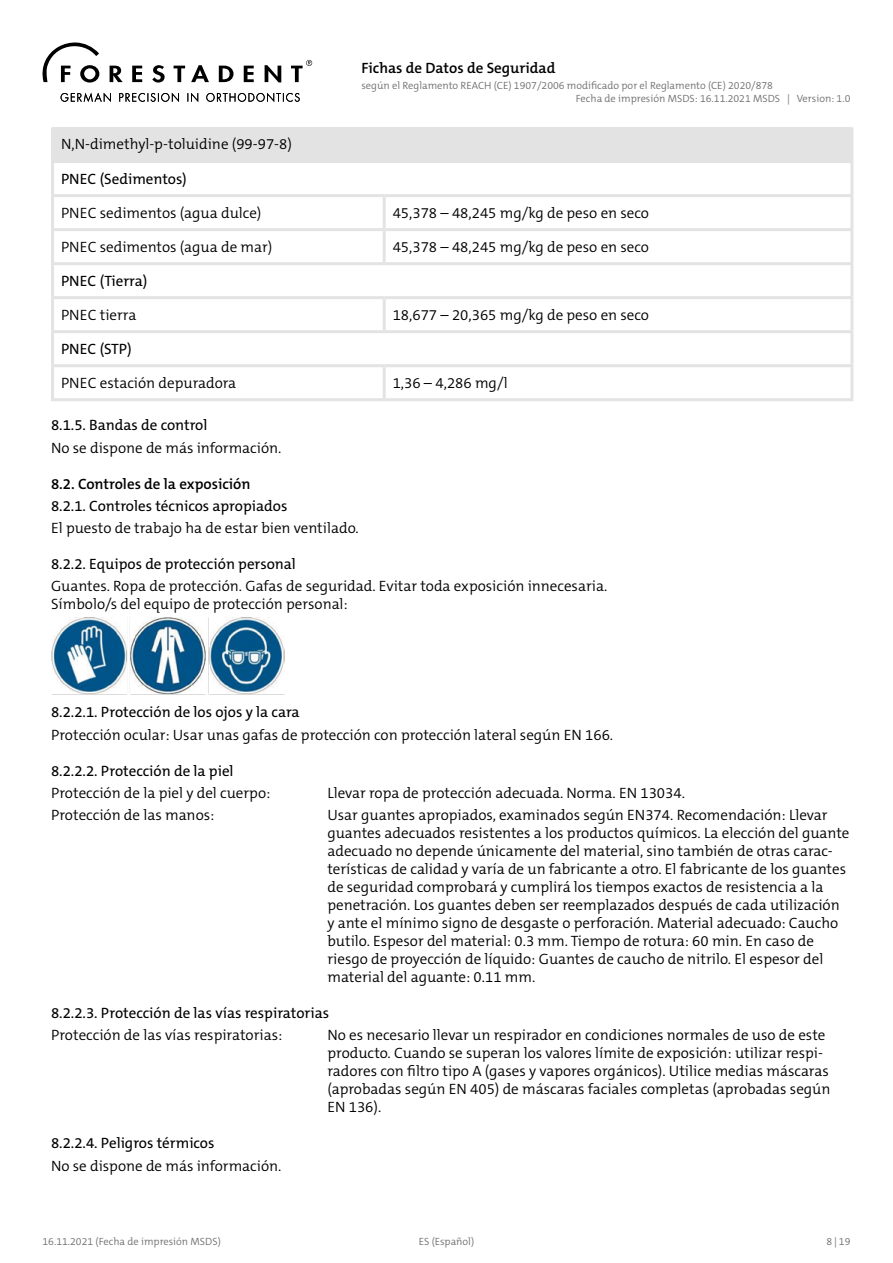
<style>
.page{position:relative;width:893px;height:1263px;background:#fff}
.page>*{position:absolute;margin:0;border:0;box-sizing:border-box;transform-origin:0 0}
.t1{font:300 15px/18px "The Mix C5";color:#000}
.t2{font:15px "The Mix C5";color:#000}
.t3{font:600 15px "The Mix C5";color:#000}
.t4{font:300 10.5px/12.6px "The Mix C5";color:#706f6f}
</style>
<div class="page">
<svg style="left:110px;top:66px;width:13px;height:16px"></svg>
<svg style="left:132px;top:66px;width:10px;height:16px"></svg>
<svg style="left:152px;top:65px;width:13px;height:18px"></svg>
<svg style="left:174px;top:66px;width:11px;height:16px"></svg>
<svg style="left:191px;top:65px;width:18px;height:17px"></svg>
<svg style="left:219px;top:66px;width:15px;height:16px"></svg>
<svg style="left:244px;top:66px;width:10px;height:16px"></svg>
<svg style="left:265px;top:65px;width:16px;height:17px"></svg>
<svg style="left:291px;top:60px;width:21px;height:22px"></svg>
<svg style="left:43px;top:43px;width:56px;height:40px"></svg>
<svg style="left:61px;top:93px;width:239px;height:9px"></svg>
<div style="left:53px;top:128px;width:799px;height:34px;background:#e3e3e3"></div>
<hr style="left:850px;top:128px;width:3px;height:32px;background:#e3e3e3">
<hr style="left:51px;top:128px;width:3px;height:32px;background:#e3e3e3">
<hr style="left:51px;top:163px;width:3px;height:31px;background:#e3e3e3">
<hr style="left:850px;top:163px;width:3px;height:31px;background:#e3e3e3">
<hr style="left:51px;top:197px;width:3px;height:31px;background:#e3e3e3">
<hr style="left:850px;top:197px;width:3px;height:31px;background:#e3e3e3">
<hr style="left:51px;top:231px;width:3px;height:31px;background:#e3e3e3">
<hr style="left:850px;top:231px;width:3px;height:31px;background:#e3e3e3">
<hr style="left:51px;top:265px;width:3px;height:31px;background:#e3e3e3">
<hr style="left:850px;top:265px;width:3px;height:31px;background:#e3e3e3">
<hr style="left:51px;top:299px;width:3px;height:31px;background:#e3e3e3">
<hr style="left:850px;top:299px;width:3px;height:31px;background:#e3e3e3">
<hr style="left:51px;top:333px;width:3px;height:31px;background:#e3e3e3">
<hr style="left:850px;top:333px;width:3px;height:31px;background:#e3e3e3">
<hr style="left:51px;top:367px;width:3px;height:31px;background:#e3e3e3">
<hr style="left:850px;top:367px;width:3px;height:31px;background:#e3e3e3">
<hr style="left:383px;top:197px;width:3px;height:31px;background:#e3e3e3">
<hr style="left:383px;top:231px;width:3px;height:31px;background:#e3e3e3">
<hr style="left:383px;top:299px;width:3px;height:31px;background:#e3e3e3">
<hr style="left:383px;top:367px;width:3px;height:31px;background:#e3e3e3">
<hr style="left:51px;top:160px;width:333px;height:3px;background:#e3e3e3">
<hr style="left:384px;top:160px;width:469px;height:3px;background:#e3e3e3">
<hr style="left:51px;top:194px;width:333px;height:3px;background:#e3e3e3">
<hr style="left:384px;top:194px;width:469px;height:3px;background:#e3e3e3">
<hr style="left:51px;top:228px;width:333px;height:3px;background:#e3e3e3">
<hr style="left:384px;top:228px;width:469px;height:3px;background:#e3e3e3">
<hr style="left:51px;top:262px;width:333px;height:3px;background:#e3e3e3">
<hr style="left:384px;top:262px;width:469px;height:3px;background:#e3e3e3">
<hr style="left:51px;top:296px;width:333px;height:3px;background:#e3e3e3">
<hr style="left:384px;top:296px;width:469px;height:3px;background:#e3e3e3">
<hr style="left:51px;top:330px;width:333px;height:3px;background:#e3e3e3">
<hr style="left:384px;top:330px;width:469px;height:3px;background:#e3e3e3">
<hr style="left:51px;top:364px;width:333px;height:3px;background:#e3e3e3">
<hr style="left:384px;top:364px;width:469px;height:3px;background:#e3e3e3">
<hr style="left:51px;top:398px;width:333px;height:3px;background:#e3e3e3">
<hr style="left:384px;top:398px;width:469px;height:3px;background:#e3e3e3">
<img style="left:51px;top:617px;width:234px;height:77px">
<p class="t3" style="left:361px;top:58px;width:196px">Fichas de Datos de Seguridad</p>
<p class="t4" style="left:576px;top:80px;width:276px;text-indent:-214px">según el Reglamento REACH (CE) 1907/2006 modificado por el Reglamento (CE) 2020/878<br>Fecha de impresión MSDS: 16.11.2021 MSDS | Version: 1.0</p>
<p class="t1" style="left:61px;top:135px;width:232px">N,N-dimethyl-p-toluidine (99-97-8)</p>
<p class="t2" style="left:61px;top:169px;width:127px">PNEC (Sedimentos)</p>
<p class="t1" style="left:61px;top:204px;width:202px">PNEC sedimentos (agua dulce)</p>
<p class="t1" style="left:393px;top:204px;width:258px">45,378 – 48,245 mg/kg de peso en seco</p>
<p class="t1" style="left:61px;top:238px;width:213px">PNEC sedimentos (agua de mar)</p>
<p class="t1" style="left:393px;top:238px;width:258px">45,378 – 48,245 mg/kg de peso en seco</p>
<p class="t2" style="left:61px;top:271px;width:88px">PNEC (Tierra)</p>
<p class="t1" style="left:61px;top:306px;width:77px">PNEC tierra</p>
<p class="t1" style="left:393px;top:306px;width:258px">18,677 – 20,365 mg/kg de peso en seco</p>
<p class="t2" style="left:61px;top:340px;width:72px">PNEC (STP)</p>
<p class="t1" style="left:61px;top:374px;width:177px">PNEC estación depuradora</p>
<p class="t1" style="left:393px;top:374px;width:116px">1,36 – 4,286 mg/l</p>
<p class="t2" style="left:51px;top:416px;width:158px">8.1.5. Bandas de control</p>
<p class="t1" style="left:51px;top:439px;width:232px">No se dispone de más información.</p>
<p class="t3" style="left:51px;top:474px;width:201px">8.2. Controles de la exposición</p>
<p class="t2" style="left:51px;top:496px;width:238px">8.2.1. Controles técnicos apropiados</p>
<p class="t1" style="left:51px;top:519px;width:309px">El puesto de trabajo ha de estar bien ventilado.</p>
<p class="t2" style="left:51px;top:554px;width:246px">8.2.2. Equipos de protección personal</p>
<p class="t1" style="left:51px;top:577px;width:558px">Guantes. Ropa de protección. Gafas de seguridad. Evitar toda exposición innecesaria.<br>Símbolo/s del equipo de protección personal:</p>
<p class="t2" style="left:51px;top:703px;width:250px">8.2.2.1. Protección de los ojos y la cara</p>
<p class="t1" style="left:51px;top:726px;width:564px">Protección ocular: Usar unas gafas de protección con protección lateral según EN 166.</p>
<p class="t2" style="left:51px;top:761px;width:184px">8.2.2.2. Protección de la piel</p>
<p class="t1" style="left:51px;top:784px;width:221px">Protección de la piel y del cuerpo:</p>
<p class="t1" style="left:327px;top:784px;width:359px">Llevar ropa de protección adecuada. Norma. EN 13034.</p>
<p class="t1" style="left:51px;top:806px;width:165px">Protección de las manos:</p>
<p class="t1" style="left:327px;top:806px;width:524px">Usar guantes apropiados, examinados según EN374. Recomendación: Llevar guantes adecuados resistentes a los productos químicos. La elección del guante adecuado no depende únicamente del material, sino también de otras carac&shy;terísticas de calidad y varía de un fabricante a otro. El fabricante de los guantes de seguridad comprobará y cumplirá los tiempos exactos de resistencia a la penetración. Los guantes deben ser reemplazados después de cada utilización y ante el mínimo signo de desgaste o perforación. Material adecuado: Caucho butilo. Espesor del material: 0.3 mm. Tiempo de rotura: 60 min. En caso de riesgo de proyección de líquido: Guantes de caucho de nitrilo. El espesor del material del aguante: 0.11 mm.</p>
<p class="t2" style="left:51px;top:1003px;width:280px">8.2.2.3. Protección de las vías respiratorias</p>
<p class="t1" style="left:51px;top:1026px;width:233px">Protección de las vías respiratorias:</p>
<p class="t1" style="left:327px;top:1026px;width:505px">No es necesario llevar un respirador en condiciones normales de uso de este producto. Cuando se superan los valores límite de exposición: utilizar respi&shy;radores con filtro tipo A (gases y vapores orgánicos). Utilice medias máscaras (aprobadas según EN 405) de máscaras faciales completas (aprobadas según EN 136).</p>
<p class="t2" style="left:51px;top:1134px;width:165px">8.2.2.4. Peligros térmicos</p>
<p class="t1" style="left:51px;top:1157px;width:232px">No se dispone de más información.</p>
<p class="t4" style="left:43px;top:1235px;width:180px">16.11.2021 (Fecha de impresión MSDS)</p>
<p class="t4" style="left:419px;top:1235px;width:57px">ES (Español)</p>
<p class="t4" style="left:827px;top:1235px;width:25px">8 | 19</p>
</div>
